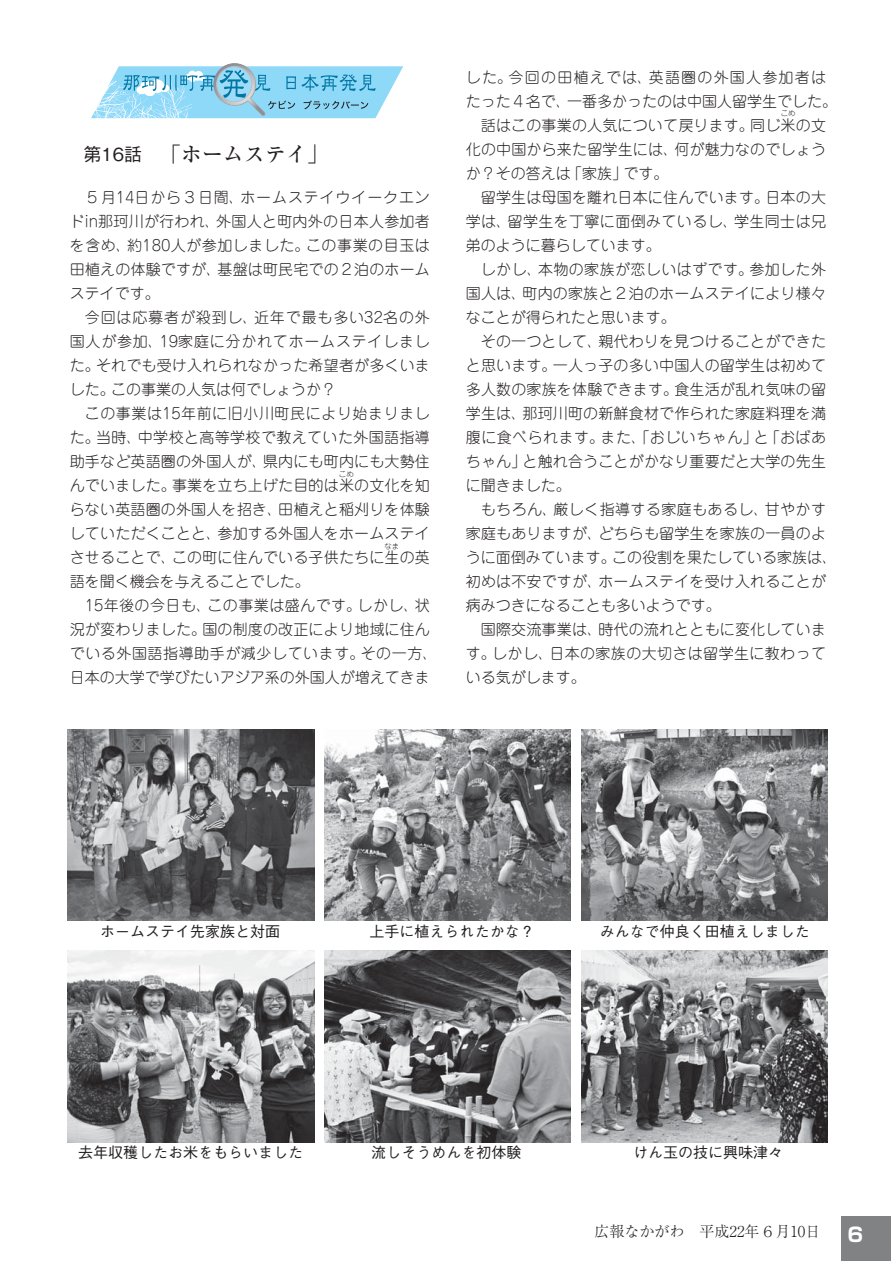
<style>
.page{position:relative;width:891px;height:1261px;background:#fff}
.page>*{position:absolute;margin:0;border:0;box-sizing:border-box;transform-origin:0 0}
.t1{font:21px "Ryumin Pro Medium 90 msp RKSJ H";color:#231f20}
.t2{font:19.5px "Shin Go Pro Bold 90 msp RKSJ H";color:#fff}
.t3{font:15px/24px "Jun 101 Pro Light 90 msp RKSJ H";letter-spacing:.01em;color:#231f20}
.t4{font:15px "Gothic BBB Pro Medium 90 msp RKSJ H";color:#231f20}
.t5{font:15px "Ryumin Pro Light 90 msp RKSJ H";color:#231f20}
.t6{font:7.5px "Jun 101 Pro Light 90 msp RKSJ H";color:#231f20}
.s1{font-family:"Gothic BBB Pro Medium 90 msp RKSJ H";font-size:18px}
</style>
<div class="page">
<svg style="left:67px;top:729px;width:824px;height:532px"></svg>
<img style="left:68px;top:730px;width:246px;height:191px">
<img style="left:324px;top:730px;width:247px;height:191px">
<img style="left:581px;top:730px;width:246px;height:191px">
<img style="left:68px;top:951px;width:246px;height:191px">
<img style="left:324px;top:951px;width:247px;height:191px">
<img style="left:581px;top:951px;width:246px;height:191px">
<svg style="left:91px;top:63px;width:312px;height:56px"></svg>
<p class="t1" style="left:83px;top:147px;width:246px"><span class="s1">第16話　</span>「ホームステイ」</p>
<p class="t3" style="left:70px;top:187px;width:369px">　５月14日から３日間、ホームステイウイークエンドin那珂川が行われ、外国人と町内外の日本人参加者を含め、約180人が参加しました。この事業の目玉は田植えの体験ですが、基盤は町民宅での２泊のホームステイです。<br>　今回は応募者が殺到し、近年で最も多い32名の外国人が参加、19家庭に分かれてホームステイしました。それでも受け入れられなかった希望者が多くいました。この事業の人気は何でしょうか？<br>　この事業は15年前に旧小川町民により始まりました。当時、中学校と高等学校で教えていた外国語指導助手など英語圏の外国人が、県内にも町内にも大勢住んでいました。事業を立ち上げた目的は米の文化を知らない英語圏の外国人を招き、田植えと稲刈りを体験していただくことと、参加する外国人をホームステイさせることで、この町に住んでいる子供たちに生の英語を聞く機会を与えることでした。<br>　15年後の今日も、この事業は盛んです。しかし、状況が変わりました。国の制度の改正により地域に住んでいる外国語指導助手が減少しています。その一方、日本の大学で学びたいアジア系の外国人が増えてきま</p>
<p class="t6" style="left:339px;top:471px;width:16px">こめ</p>
<p class="t6" style="left:384px;top:543px;width:16px">なま</p>
<p class="t3" style="left:466px;top:67px;width:373px">した。今回の田植えでは、英語圏の外国人参加者はたった４名で、一番多かったのは中国人留学生でした。　話はこの事業の人気について戻ります。同じ米の文化の中国から来た留学生には、何が魅力なのでしょうか？その答えは「家族」です。<br>　留学生は母国を離れ日本に住んでいます。日本の大学は、留学生を丁寧に面倒みているし、学生同士は兄弟のように暮らしています。<br>　しかし、本物の家族が恋しいはずです。参加した外国人は、町内の家族と２泊のホームステイにより様々なことが得られたと思います。<br>　その一つとして、親代わりを見つけることができたと思います。一人っ子の多い中国人の留学生は初めて多人数の家族を体験できます。食生活が乱れ気味の留学生は、那珂川町の新鮮食材で作られた家庭料理を満腹に食べられます。また、「おじいちゃん」と「おばあちゃん」と触れ合うことがかなり重要だと大学の先生に聞きました。<br>　もちろん、厳しく指導する家庭もあるし、甘やかす家庭もありますが、どちらも留学生を家族の一員のように面倒みています。この役割を果たしている家族は、初めは不安ですが、ホームステイを受け入れることが病みつきになることも多いようです。<br>　国際交流事業は、時代の流れとともに変化しています。しかし、日本の家族の大切さは留学生に教わっている気がします。</p>
<p class="t6" style="left:780px;top:111px;width:16px">こめ</p>
<p class="t4" style="left:100px;top:926px;width:181px">ホームステイ先家族と対面</p>
<p class="t4" style="left:369px;top:926px;width:166px">上手に植えられたかな？</p>
<p class="t4" style="left:600px;top:926px;width:211px">みんなで仲良く田植えしました</p>
<p class="t4" style="left:78px;top:1147px;width:226px">去年収穫したお米をもらいました</p>
<p class="t4" style="left:371px;top:1147px;width:151px">流しそうめんを初体験</p>
<p class="t4" style="left:633px;top:1147px;width:151px">けん玉の技に興味津々</p>
<p class="t5" style="left:594px;top:1226px;width:227px">広報なかがわ　平成22年６月10日</p>
<p class="t2" style="left:847px;top:1227px;width:17px">6</p>
</div>
